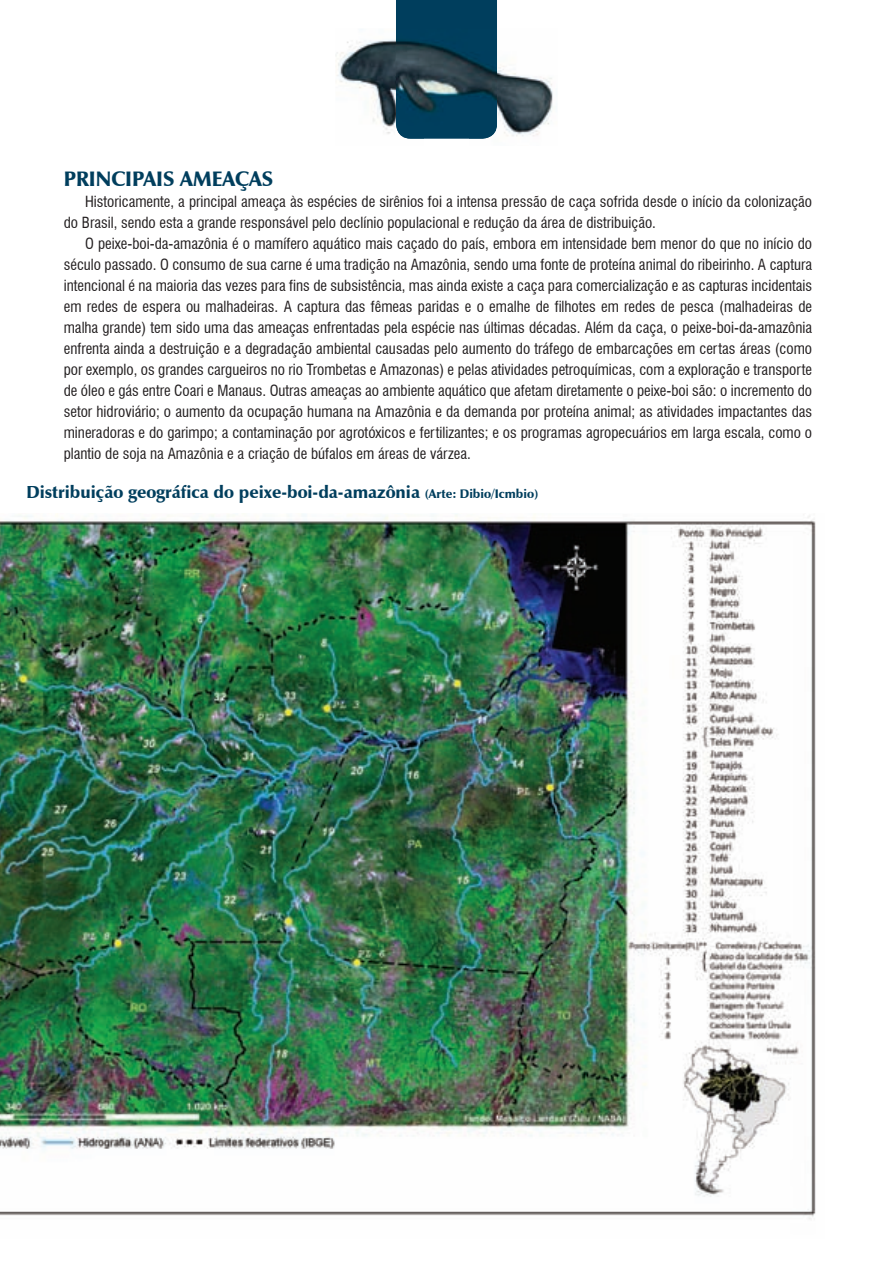
<style>
.page{position:relative;width:876px;height:1263px;background:#fff}
.page>*{position:absolute;margin:0;border:0;box-sizing:border-box;transform-origin:0 0}
.t1{font:900 21px "Zapf Humanist 601 BT";color:#003e5d}
.t2{font:900 17.4px "Zapf Humanist 601 BT";color:#003e5d}
.t3{font:condensed 15px/21px "Swiss 721 BT";color:#231f20}
.s1{font-size:12.45px}
</style>
<div class="page">
<div style="left:396px;top:0;width:101px;height:28px;background:#003e5d"></div>
<img style="left:336px;top:39px;width:60px;height:95px">
<img style="left:497px;top:64px;width:56px;height:73px">
<img style="left:396px;top:28px;width:101px;height:111px">
<img style="left:0;top:514px;width:816px;height:706px">
<h1 class="t1" style="left:64px;top:166px;width:211px">PRINCIPAIS AMEAÇAS</h1>
<p class="t3" style="left:64px;top:191px;width:750px;text-indent:21px">Historicamente, a principal ameaça às espécies de sirênios foi a intensa pressão de caça sofrida desde o início da colonização do Brasil, sendo esta a grande responsável pelo declínio populacional e redução da área de distribuição.</p>
<p class="t3" style="left:64px;top:233px;width:750px;text-align:justify;text-indent:21px">O peixe-boi-da-amazônia é o mamífero aquático mais caçado do país, embora em intensidade bem menor do que no início do século passado. O consumo de sua carne é uma tradição na Amazônia, sendo uma fonte de proteína animal do ribeirinho. A captura intencional é na maioria das vezes para fins de subsistência, mas ainda existe a caça para comercialização e as capturas incidentais em redes de espera ou malhadeiras. A captura das fêmeas paridas e o emalhe de filhotes em redes de pesca (malhadeiras de malha grande) tem sido uma das ameaças enfrentadas pela espécie nas últimas décadas. Além da caça, o peixe-boi-da-amazônia enfrenta ainda a destruição e a degradação ambiental causadas pelo aumento do tráfego de embarcações em certas áreas (como por exemplo, os grandes cargueiros no rio Trombetas e Amazonas) e pelas atividades petroquímicas, com a exploração e transporte de óleo e gás entre Coari e Manaus. Outras ameaças ao ambiente aquático que afetam diretamente o peixe-boi são: o incremento do setor hidroviário; o aumento da ocupação humana na Amazônia e da demanda por proteína animal; as atividades impactantes das mineradoras e do garimpo; a contaminação por agrotóxicos e fertilizantes; e os programas agropecuários em larga escala, como o plantio de soja na Amazônia e a criação de búfalos em áreas de várzea.</p>
<p class="t2" style="left:27px;top:481px;width:513px">Distribuição geográfica do peixe-boi-da-amazônia <span class="s1">(Arte: Dibio/Icmbio)</span></p>
</div>
